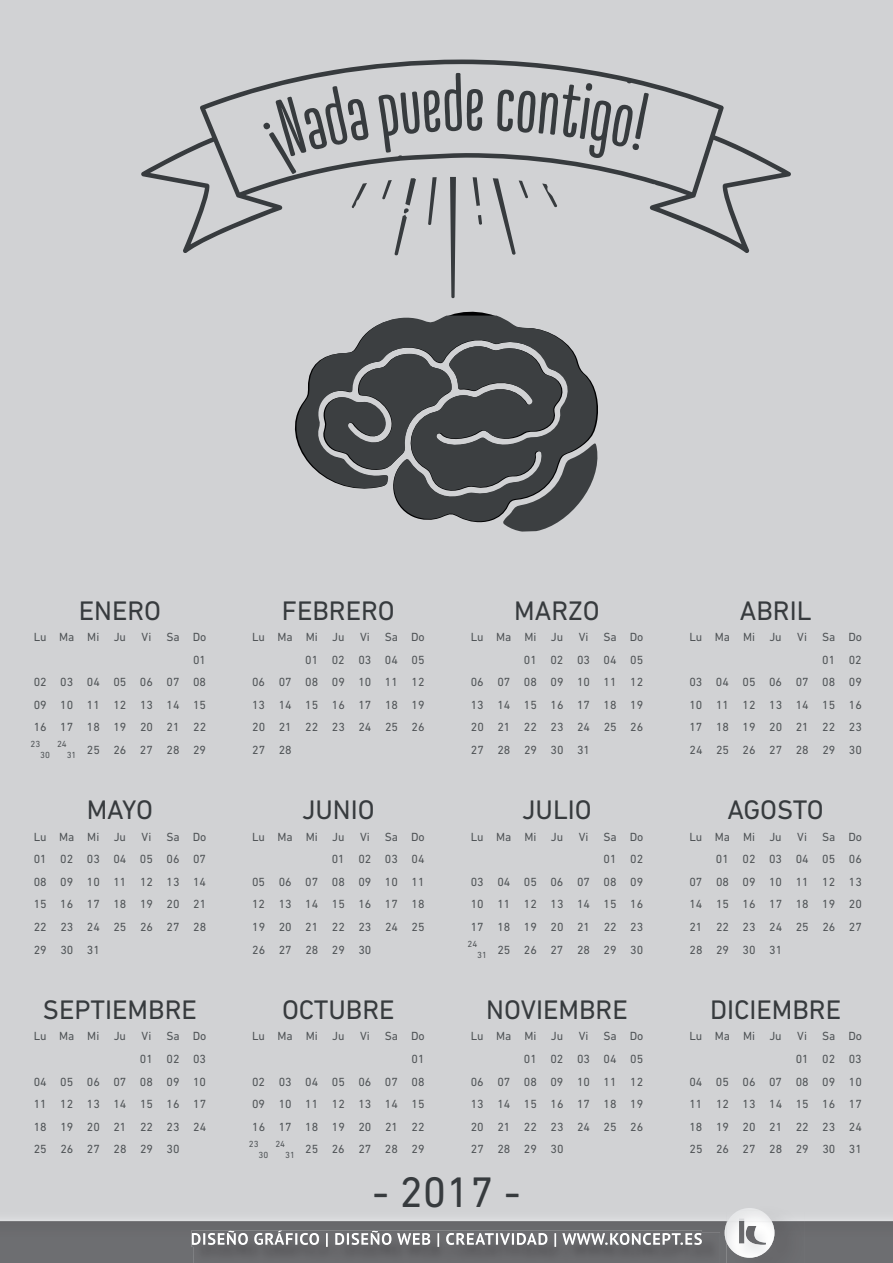
<style>
.page{position:relative;width:893px;height:1263px;background:#d1d2d4}
.page>*{position:absolute;margin:0;border:0;box-sizing:border-box;transform-origin:0 0}
.t1{font:700 82.35px "Briko";color:#373b3e}
.t2{font:43.5px "DIN Next LT Pro";color:#373b3e}
.t3{font:27.3px "DIN Next LT Pro";color:#373b3e}
.t4{font:12px/22.5px "DIN Next LT Pro";color:#505457;text-align:right}
.t5{font:9px "DIN Next LT Pro";color:#505457}
</style>
<div class="page">
<img style="left:0;top:1220px;width:893px;height:43px">
<div style="left:193px;top:1232px;width:527px;height:31px;background:#67676a"></div>
<img style="left:192px;top:1230px;width:510px;height:17px">
<img style="left:193px;top:1232px;width:509px;height:15px">
<div style="left:727px;top:1220px;width:77px;height:43px;background:#69696c"></div>
<svg style="left:725px;top:1223px;width:2px;height:19px"></svg>
<img style="left:739px;top:1208px;width:21px;height:3px">
<img style="left:727px;top:1211px;width:45px;height:12px">
<img style="left:727px;top:1223px;width:47px;height:35px">
<svg style="left:141px;top:60px;width:650px;height:193px"></svg>
<svg style="left:296px;top:312px;width:302px;height:211px"></svg>
<svg style="left:502px;top:443px;width:96px;height:89px"></svg>
<svg style="left:262px;top:73px;width:388px;height:225px"></svg>
<h1 class="t1" style="left:464px;top:59px;width:22px">e</h1>
<h3 class="t3" style="left:79px;top:594px;width:84px">ENERO</h3>
<p class="t4" style="left:34px;top:626px;width:94px">Lu Ma Mi Ju</p>
<p class="t4" style="left:142px;top:626px;width:11px">Vi</p>
<p class="t4" style="left:34px;top:626px;width:174px">Sa Do<br>01<br>02 03 04 05 06 07 08<br>09 10 11 12 13 14 15<br>16 17 18 19 20 21 22</p>
<p class="t5" style="left:30px;top:739px;width:11px">23</p>
<p class="t5" style="left:40px;top:750px;width:11px">30</p>
<p class="t5" style="left:57px;top:739px;width:11px">24</p>
<p class="t4" style="left:67px;top:738px;width:141px"><sub>31</sub> 25 26 27 28 29</p>
<h3 class="t3" style="left:282px;top:594px;width:114px">FEBRERO</h3>
<p class="t4" style="left:252px;top:626px;width:94px">Lu Ma Mi Ju</p>
<p class="t4" style="left:360px;top:626px;width:11px">Vi</p>
<p class="t4" style="left:385px;top:626px;width:42px">Sa Do</p>
<p class="t4" style="left:305px;top:648px;width:121px">01 02 03 04 05</p>
<p class="t4" style="left:252px;top:671px;width:174px">06 07 08 09 10 11 12</p>
<p class="t4" style="left:252px;top:693px;width:174px">13 14 15 16 17 18 19</p>
<p class="t4" style="left:252px;top:716px;width:174px">20 21 22 23 24 25 26</p>
<p class="t4" style="left:252px;top:738px;width:41px">27 28</p>
<h3 class="t3" style="left:514px;top:594px;width:87px">MARZO</h3>
<p class="t4" style="left:471px;top:626px;width:94px">Lu Ma Mi Ju</p>
<p class="t4" style="left:579px;top:626px;width:11px">Vi</p>
<p class="t4" style="left:603px;top:626px;width:42px">Sa Do</p>
<p class="t4" style="left:524px;top:648px;width:121px">01 02 03 04 05</p>
<p class="t4" style="left:471px;top:671px;width:174px">06 07 08 09 10 11 12</p>
<p class="t4" style="left:471px;top:693px;width:174px">13 14 15 16 17 18 19</p>
<p class="t4" style="left:471px;top:716px;width:174px">20 21 22 23 24 25 26</p>
<p class="t4" style="left:471px;top:738px;width:121px">27 28 29 30 31</p>
<h3 class="t3" style="left:740px;top:594px;width:73px">ABRIL</h3>
<p class="t4" style="left:689px;top:626px;width:94px">Lu Ma Mi Ju</p>
<p class="t4" style="left:797px;top:626px;width:11px">Vi</p>
<p class="t4" style="left:689px;top:626px;width:174px">Sa Do<br>01 02<br>03 04 05 06 07 08 09<br>10 11 12 13 14 15 16<br>17 18 19 20 21 22 23<br>24 25 26 27 28 29 30</p>
<h3 class="t3" style="left:87px;top:794px;width:68px">MAYO</h3>
<p class="t4" style="left:34px;top:825px;width:94px">Lu Ma Mi Ju</p>
<p class="t4" style="left:142px;top:825px;width:11px">Vi</p>
<p class="t4" style="left:34px;top:825px;width:174px;text-align:justify;text-indent:133px">Sa Do 01 02 03 04 05 06 07<br>08 09 10 11 12 13 14<br>15 16 17 18 19 20 21<br>22 23 24 25 26 27 28<br>29 30 31</p>
<h3 class="t3" style="left:302px;top:794px;width:74px">JUNIO</h3>
<p class="t4" style="left:252px;top:825px;width:94px">Lu Ma Mi Ju</p>
<p class="t4" style="left:360px;top:825px;width:11px">Vi</p>
<p class="t4" style="left:385px;top:825px;width:42px">Sa Do</p>
<p class="t4" style="left:332px;top:848px;width:94px">01 02 03 04</p>
<p class="t4" style="left:252px;top:870px;width:174px">05 06 07 08 09 10 11</p>
<p class="t4" style="left:252px;top:893px;width:174px">12 13 14 15 16 17 18</p>
<p class="t4" style="left:252px;top:915px;width:174px">19 20 21 22 23 24 25</p>
<p class="t4" style="left:252px;top:938px;width:121px">26 27 28 29 30</p>
<h3 class="t3" style="left:522px;top:794px;width:71px">JULIO</h3>
<p class="t4" style="left:471px;top:825px;width:94px">Lu Ma Mi Ju</p>
<p class="t4" style="left:579px;top:825px;width:11px">Vi</p>
<p class="t4" style="left:471px;top:825px;width:174px">Sa Do<br>01 02<br>03 04 05 06 07 08 09<br>10 11 12 13 14 15 16<br>17 18 19 20 21 22 23</p>
<p class="t5" style="left:467px;top:939px;width:11px">24</p>
<p class="t4" style="left:477px;top:938px;width:167px"><sub>31</sub> 25 26 27 28 29 30</p>
<h3 class="t3" style="left:727px;top:794px;width:98px">AGOSTO</h3>
<p class="t4" style="left:689px;top:825px;width:94px">Lu Ma Mi Ju</p>
<p class="t4" style="left:797px;top:825px;width:11px">Vi</p>
<p class="t4" style="left:822px;top:825px;width:42px">Sa Do</p>
<p class="t4" style="left:716px;top:848px;width:147px">01 02 03 04 05 06</p>
<p class="t4" style="left:689px;top:870px;width:174px">07 08 09 10 11 12 13</p>
<p class="t4" style="left:689px;top:893px;width:174px">14 15 16 17 18 19 20</p>
<p class="t4" style="left:689px;top:915px;width:174px">21 22 23 24 25 26 27</p>
<p class="t4" style="left:689px;top:938px;width:94px">28 29 30 31</p>
<h3 class="t3" style="left:43px;top:994px;width:155px">SEPTIEMBRE</h3>
<p class="t4" style="left:34px;top:1025px;width:94px">Lu Ma Mi Ju</p>
<p class="t4" style="left:142px;top:1025px;width:11px">Vi</p>
<p class="t4" style="left:166px;top:1025px;width:42px">Sa Do</p>
<p class="t4" style="left:140px;top:1047px;width:68px">01 02 03</p>
<p class="t4" style="left:34px;top:1070px;width:174px">04 05 06 07 08 09 10</p>
<p class="t4" style="left:34px;top:1092px;width:174px">11 12 13 14 15 16 17</p>
<p class="t4" style="left:34px;top:1115px;width:174px">18 19 20 21 22 23 24</p>
<p class="t4" style="left:34px;top:1138px;width:147px">25 26 27 28 29 30</p>
<h3 class="t3" style="left:282px;top:994px;width:114px">OCTUBRE</h3>
<p class="t4" style="left:252px;top:1025px;width:94px">Lu Ma Mi Ju</p>
<p class="t4" style="left:360px;top:1025px;width:11px">Vi</p>
<p class="t4" style="left:252px;top:1025px;width:174px">Sa Do<br>01<br>02 03 04 05 06 07 08<br>09 10 11 12 13 14 15<br>16 17 18 19 20 21 22</p>
<p class="t5" style="left:249px;top:1138px;width:11px">23</p>
<p class="t5" style="left:259px;top:1149px;width:11px">30</p>
<p class="t5" style="left:275px;top:1138px;width:11px">24</p>
<p class="t4" style="left:285px;top:1138px;width:141px"><sub>31</sub> 25 26 27 28 29</p>
<h3 class="t3" style="left:486px;top:994px;width:143px">NOVIEMBRE</h3>
<p class="t4" style="left:471px;top:1025px;width:94px">Lu Ma Mi Ju</p>
<p class="t4" style="left:579px;top:1025px;width:11px">Vi</p>
<p class="t4" style="left:603px;top:1025px;width:42px">Sa Do</p>
<p class="t4" style="left:524px;top:1047px;width:121px">01 02 03 04 05</p>
<p class="t4" style="left:471px;top:1070px;width:174px">06 07 08 09 10 11 12</p>
<p class="t4" style="left:471px;top:1093px;width:174px">13 14 15 16 17 18 19</p>
<p class="t4" style="left:471px;top:1115px;width:174px">20 21 22 23 24 25 26</p>
<p class="t4" style="left:471px;top:1138px;width:94px">27 28 29 30</p>
<h3 class="t3" style="left:710px;top:994px;width:133px">DICIEMBRE</h3>
<p class="t4" style="left:689px;top:1025px;width:94px">Lu Ma Mi Ju</p>
<p class="t4" style="left:797px;top:1025px;width:11px">Vi</p>
<p class="t4" style="left:689px;top:1025px;width:174px">Sa Do<br>01 02 03<br>04 05 06 07 08 09 10<br>11 12 13 14 15 16 17<br>18 19 20 21 22 23 24<br>25 26 27 28 29 30 31</p>
<h2 class="t2" style="left:372px;top:1167px;width:150px">- 2017 -</h2>
</div>
